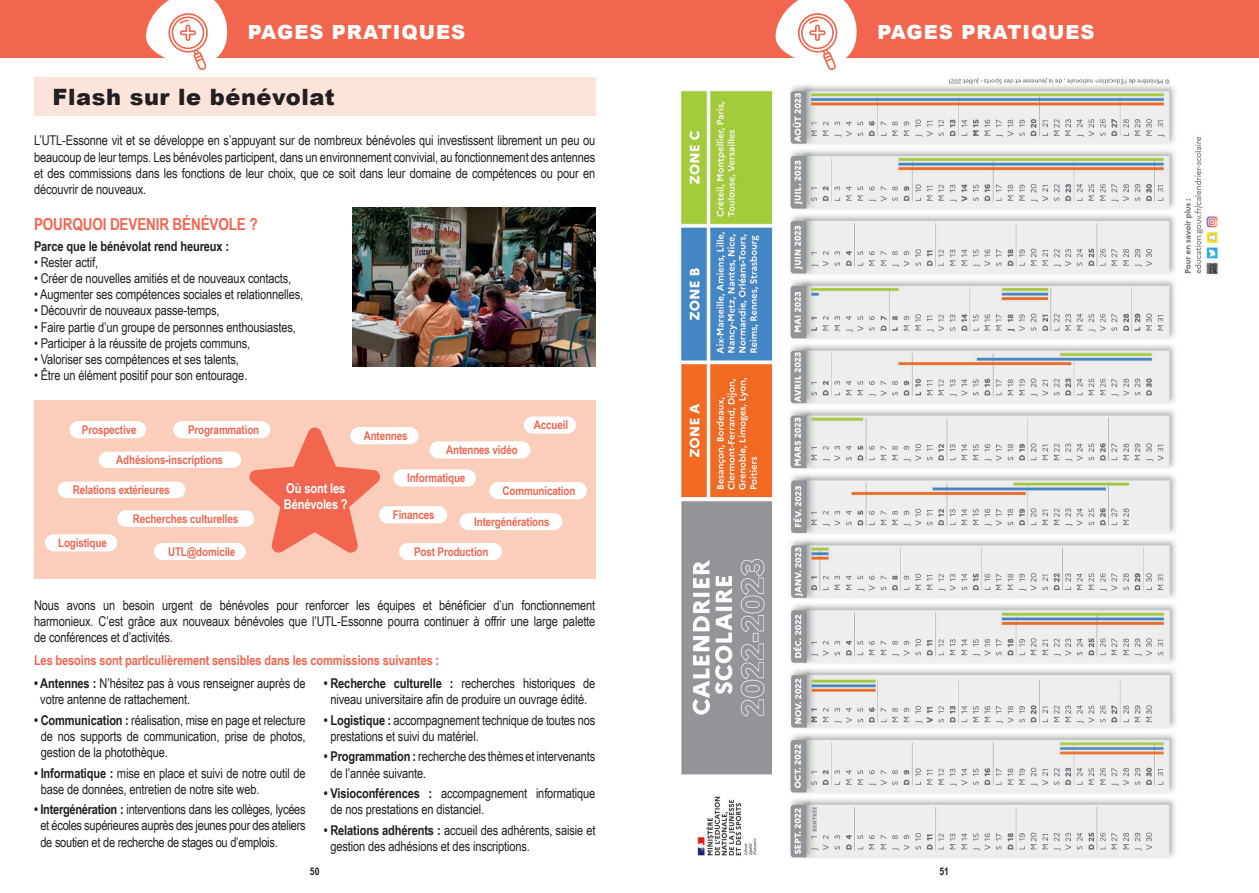
<style>
.page{position:relative;width:1259px;height:893px;background:#fff}
.page>*{position:absolute;margin:0;border:0;box-sizing:border-box;transform-origin:0 0}
.t1{font:900 22.5px "Arial";letter-spacing:.025em;color:#231f20}
.t2{font:900 19.5px "Arial";letter-spacing:.05em;color:#fff}
.t3{font:700 16.5px "Arial Narrow";letter-spacing:-.01em;color:#f2664f}
.t4{font:13.5px/16.2px "Arial Narrow";letter-spacing:-.01em;color:#231f20}
.t5{font:700 13.5px "Arial Narrow";letter-spacing:-.01em;color:#f2664f}
.t6{font:700 13.5px "Arial Narrow";letter-spacing:-.01em;color:#231f20}
.t7{font:700 13.5px/15.8px "Arial Narrow";letter-spacing:-.01em;color:#fff}
.t8{font:700 12px "Arial Narrow";letter-spacing:-.01em;color:#f2664f}
.t9{font:700 10.5px "Arial Narrow";color:#231f20}
.s1{font-weight:700}
</style>
<div class="page">
<div style="left:629px;top:0;width:630px;height:57px;background:#f2664f"></div>
<svg style="left:774px;top:0;width:83px;height:70px"></svg>
<div style="left:0;top:0;width:629px;height:57px;background:#f2664f"></div>
<svg style="left:144px;top:0;width:83px;height:70px"></svg>
<img style="left:678px;top:77px;width:542px;height:782px">
<div style="left:34px;top:77px;width:561px;height:39px;background:#fde4da"></div>
<img style="left:352px;top:207px;width:243px;height:159px">
<div style="left:34px;top:400px;width:561px;height:179px;background:#fbcebc"></div>
<svg style="left:249px;top:428px;width:131px;height:125px"></svg>
<div style="left:350px;top:427px;width:68px;height:17px;background:#fff;border-radius:9px"></div>
<div style="left:393px;top:469px;width:83px;height:17px;background:#fff;border-radius:9px"></div>
<div style="left:489px;top:482px;width:98px;height:17px;background:#fff;border-radius:9px"></div>
<div style="left:379px;top:506px;width:68px;height:17px;background:#fff;border-radius:9px"></div>
<div style="left:459px;top:513px;width:103px;height:17px;background:#fff;border-radius:9px"></div>
<div style="left:58px;top:482px;width:127px;height:16px;background:#fff;border-radius:8px"></div>
<div style="left:99px;top:452px;width:142px;height:16px;background:#fff;border-radius:8px"></div>
<div style="left:117px;top:510px;width:137px;height:17px;background:#fff;border-radius:8px"></div>
<div style="left:399px;top:543px;width:103px;height:17px;background:#fff;border-radius:9px"></div>
<div style="left:429px;top:441px;width:101px;height:17px;background:#fff;border-radius:9px"></div>
<div style="left:173px;top:421px;width:97px;height:17px;background:#fff;border-radius:9px"></div>
<div style="left:69px;top:421px;width:77px;height:17px;background:#fff;border-radius:9px"></div>
<div style="left:524px;top:416px;width:52px;height:18px;background:#fff;border-radius:9px"></div>
<div style="left:45px;top:534px;width:72px;height:17px;background:#fff;border-radius:9px"></div>
<div style="left:154px;top:543px;width:92px;height:17px;background:#fff;border-radius:9px"></div>
<h2 class="t2" style="left:248px;top:18px;width:219px">PAGES PRATIQUES</h2>
<h1 class="t1" style="left:52px;top:81px;width:284px">Flash sur le bénévolat</h1>
<p class="t4" style="left:34px;top:132px;width:563px;text-align:justify">L’UTL-Essonne vit et se développe en s’appuyant sur de nombreux bénévoles qui investissent librement un peu ou beaucoup de leur temps. Les bénévoles participent, dans un environnement convivial, au fonctionnement des antennes et des commissions dans les fonctions de leur choix, que ce soit dans leur domaine de compétences ou pour en découvrir de nouveaux.</p>
<p class="t3" style="left:34px;top:212px;width:225px">POURQUOI DEVENIR BÉNÉVOLE ?</p>
<p class="t6" style="left:34px;top:236px;width:197px">Parce que le bénévolat rend heureux :</p>
<p class="t4" style="left:34px;top:253px;width:66px">• Rester actif,</p>
<p class="t4" style="left:34px;top:270px;width:259px">• Créer de nouvelles amitiés et de nouveaux contacts,</p>
<p class="t4" style="left:34px;top:286px;width:271px">• Augmenter ses compétences sociales et relationnelles,</p>
<p class="t4" style="left:34px;top:302px;width:187px">• Découvrir de nouveaux passe-temps,</p>
<p class="t4" style="left:34px;top:318px;width:263px">• Faire partie d’un groupe de personnes enthousiastes,</p>
<p class="t4" style="left:34px;top:334px;width:218px">• Participer à la réussite de projets communs,</p>
<p class="t4" style="left:34px;top:351px;width:206px">• Valoriser ses compétences et ses talents,</p>
<p class="t4" style="left:34px;top:367px;width:215px">• Être un élément positif pour son entourage.</p>
<p class="t8" style="left:82px;top:420px;width:56px">Prospective</p>
<p class="t8" style="left:188px;top:420px;width:73px">Programmation</p>
<p class="t8" style="left:116px;top:451px;width:108px">Adhésions-inscriptions</p>
<p class="t8" style="left:73px;top:481px;width:99px">Relations extérieures</p>
<p class="t8" style="left:58px;top:533px;width:50px">Logistique</p>
<p class="t8" style="left:133px;top:509px;width:107px">Recherches culturelles</p>
<p class="t8" style="left:168px;top:542px;width:69px">UTL@domicile</p>
<p class="t7" style="left:284px;top:480px;width:65px">Où sont les<br>Bénévoles ?</p>
<p class="t8" style="left:364px;top:426px;width:45px">Antennes</p>
<p class="t8" style="left:446px;top:440px;width:73px">Antennes vidéo</p>
<p class="t8" style="left:534px;top:416px;width:36px">Accueil</p>
<p class="t8" style="left:407px;top:469px;width:60px">Informatique</p>
<p class="t8" style="left:393px;top:505px;width:43px">Finances</p>
<p class="t8" style="left:502px;top:481px;width:74px">Communication</p>
<p class="t8" style="left:474px;top:512px;width:77px">Intergénérations</p>
<p class="t8" style="left:414px;top:542px;width:76px">Post Production</p>
<p class="t4" style="left:34px;top:597px;width:563px;text-align:justify">Nous avons un besoin urgent de bénévoles pour renforcer les équipes et bénéficier d’un fonctionnement harmonieux. C’est grâce aux nouveaux bénévoles que l’UTL-Essonne pourra continuer à offrir une large palette de conférences et d’activités.</p>
<p class="t4" style="left:40px;top:675px;width:267px;text-indent:-6px"><span class="s1">• Antennes :</span> N’hésitez pas à vous renseigner auprès de votre antenne de rattachement.</p>
<p class="t4" style="left:41px;top:711px;width:266px;text-align:justify;text-indent:-7px"><span class="s1">• Communication :</span> réalisation, mise en page et relecture de nos supports de communication, prise de photos, gestion de la photothèque.</p>
<p class="t4" style="left:41px;top:764px;width:266px;text-indent:-7px"><span class="s1">• Informatique :</span> mise en place et suivi de notre outil de base de données, entretien de notre site web.</p>
<p class="t4" style="left:40px;top:801px;width:267px;text-align:justify;text-indent:-6px"><span class="s1">• Intergénération :</span> interventions dans les collèges, lycées et écoles supérieures auprès des jeunes pour des ateliers de soutien et de recherche de stages ou d’emplois.</p>
<p class="t5" style="left:34px;top:650px;width:407px">Les besoins sont particulièrement sensibles dans les commissions suivantes :</p>
<p class="t4" style="left:324px;top:675px;width:273px;text-align:center"><span class="s1">• Recherche culturelle :</span> recherches historiques de niveau universitaire afin de produire un ouvrage édité.</p>
<p class="t4" style="left:330px;top:711px;width:266px;text-indent:-7px"><span class="s1">• Logistique :</span> accompagnement technique de toutes nos prestations et suivi du matériel.</p>
<p class="t4" style="left:330px;top:748px;width:266px;text-indent:-7px"><span class="s1">• Programmation :</span> recherche des thèmes et intervenants de l’année suivante.</p>
<p class="t4" style="left:330px;top:785px;width:266px;text-indent:-7px"><span class="s1">• Visioconférences :</span> accompagnement informatique de nos prestations en distanciel.</p>
<p class="t4" style="left:330px;top:821px;width:266px;text-indent:-7px"><span class="s1">• Relations adhérents :</span> accueil des adhérents, saisie et gestion des adhésions et des inscriptions.</p>
<p class="t9" style="left:310px;top:863px;width:11px">50</p>
<h2 class="t2" style="left:877px;top:18px;width:219px">PAGES PRATIQUES</h2>
<p class="t9" style="left:939px;top:863px;width:11px">51</p>
</div>
